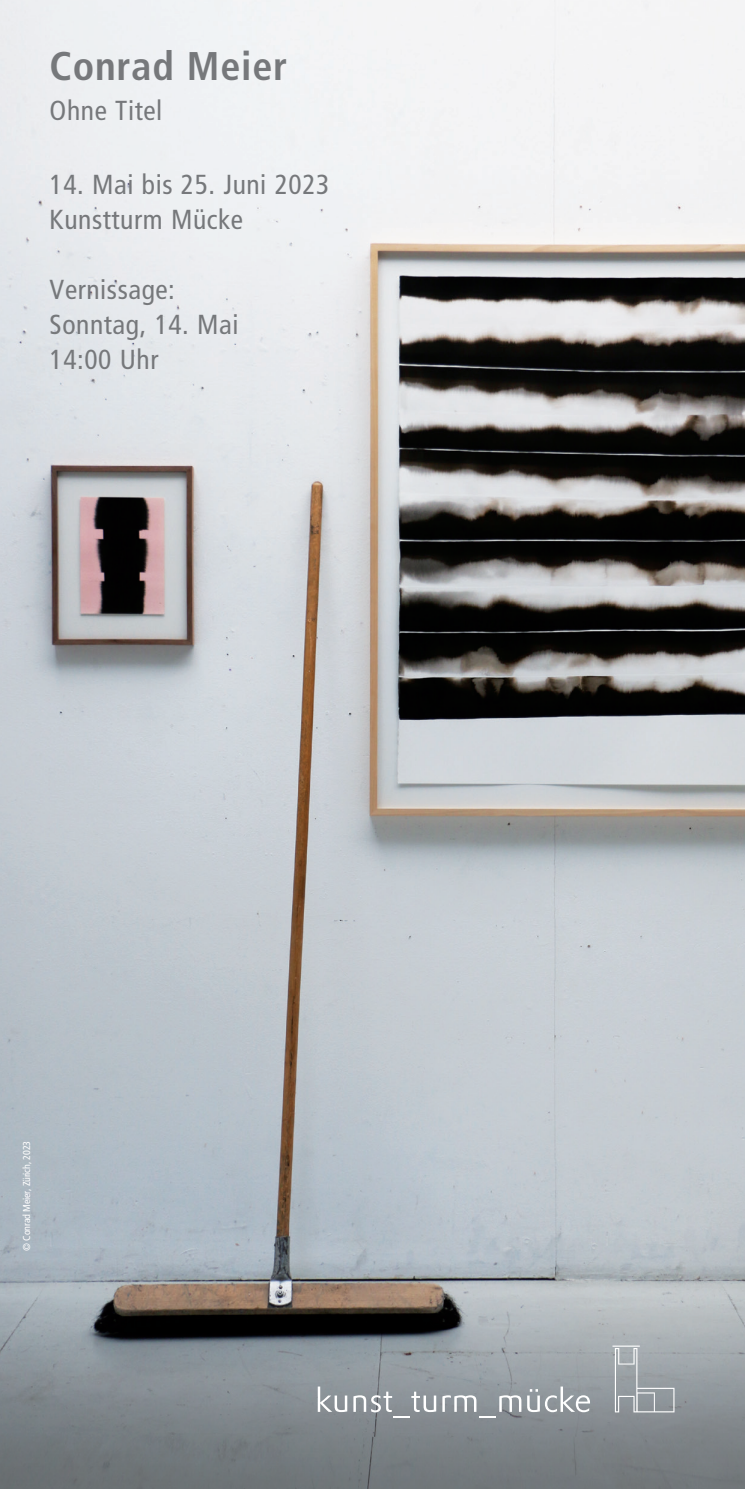
<style>
.page{position:relative;width:745px;height:1489px;background:#fff}
.page>*{position:absolute;margin:0;border:0;box-sizing:border-box;transform-origin:0 0}
.t1{font:700 condensed 40px "Frutiger";letter-spacing:.02em;color:#76787b}
.t2{font:condensed 27.5px/35px "Frutiger";letter-spacing:.02em;color:#76787b}
.t3{font:condensed 10px "Frutiger";letter-spacing:-.02em;color:#fff}
</style>
<div class="page">
<img style="left:0;top:0;width:744px;height:1488px">
<img style="left:610px;top:1345px;width:66px;height:67px">
<svg style="left:317px;top:1386px;width:272px;height:31px;background:#9ea3a8"></svg>
<h1 class="t1" style="left:50px;top:42px;width:239px">Conrad Meier</h1>
<p class="t2" style="left:50px;top:93px;width:114px">Ohne Titel</p>
<p class="t2" style="left:50px;top:167px;width:281px">14. Mai bis 25. Juni 2023<br>Kunstturm Mücke</p>
<p class="t2" style="left:50px;top:272px;width:190px">Vernissage:<br>Sonntag, 14. Mai<br>14:00 Uhr</p>
<p class="t3" style="left:21px;top:1250px;width:111px;rotate:-90deg">© Conrad Meier, Zürich, 2023</p>
</div>
